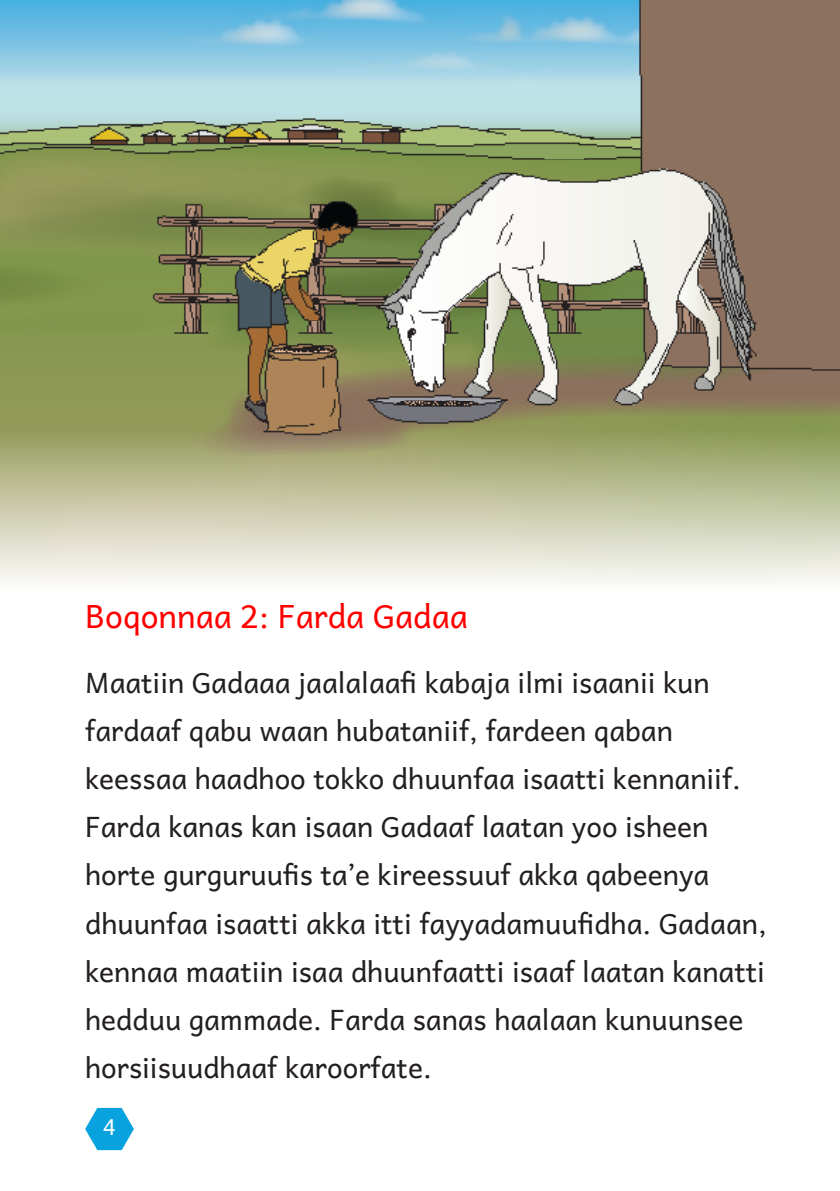
<style>
.page{position:relative;width:840px;height:1191px;background:#fff}
.page>*{position:absolute;margin:0;border:0;box-sizing:border-box;transform-origin:0 0}
.Sub_Title{font:32px "Andika";color:#f00}
.body_text{font:28px/48px "Andika";color:#231f20}
.t1{font:22px "Andika";color:#fff}
</style>
<div class="page">
<svg style="left:85px;top:1108px;width:49px;height:42px"></svg>
<img style="left:0;top:0;width:839px;height:583px">
<p class="Sub_Title" style="left:85px;top:598px;width:384px">Boqonnaa 2: Farda Gadaa</p>
<p class="body_text" style="left:85px;top:660px;width:682px">Maatiin Gadaaa jaalalaafi kabaja ilmi isaanii kun fardaaf qabu waan hubataniif, fardeen qaban keessaa haadhoo tokko dhuunfaa isaatti kennaniif.<br>Farda kanas kan isaan Gadaaf laatan yoo isheen horte gurguruufis ta’e kireessuuf akka qabeenya dhuunfaa isaatti akka itti fayyadamuufidha. Gadaan, kennaa maatiin isaa dhuunfaatti isaaf laatan kanatti hedduu gammade. Farda sanas haalaan kunuunsee horsiisuudhaaf karoorfate.</p>
<p class="t1" style="left:103px;top:1114px;width:14px">4</p>
</div>
